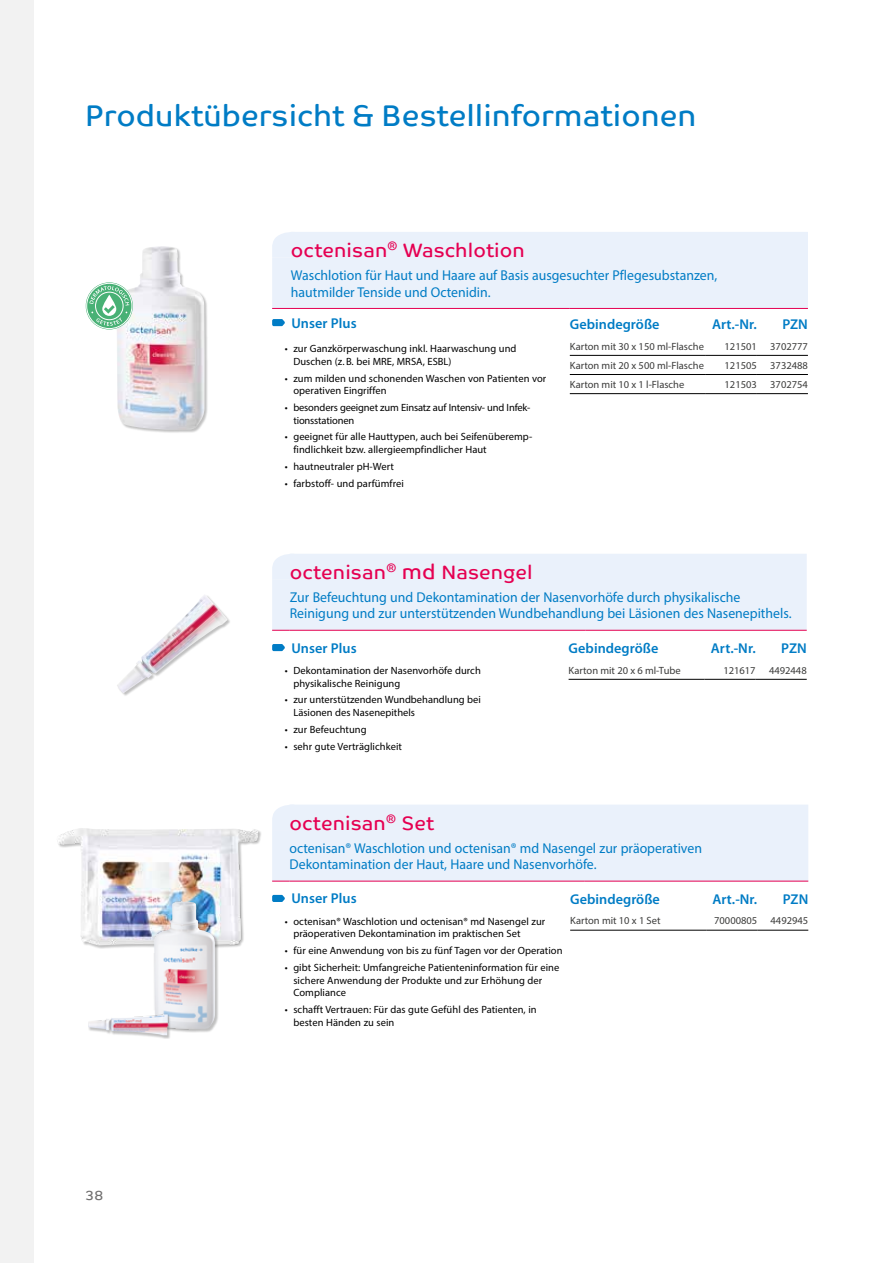
<style>
.page{position:relative;width:893px;height:1263px;background:#fff}
.page>*{position:absolute;margin:0;border:0;box-sizing:border-box;transform-origin:0 0}
.t1{font:30px "Co Text";color:#007cc5}
.t2{font:19.5px "Co Text";letter-spacing:.005em;color:#e50051}
.t3{font:14.25px/16.5px "Myriad Pro";color:#007cc5}
.t4{font:600 14.25px "Myriad Pro";letter-spacing:.005em;color:#007cc5}
.t5{font:13.5px "Co Text";color:#706f6f}
.t6{font:10.5px/12.6px "Myriad Pro";letter-spacing:.005em;color:#000}
.t7{font:10.5px "Myriad Pro";color:#3c3c3b}
.t8{font:10.5px/12.6px "Myriad Pro";letter-spacing:-.015em;color:#000}
.s1{font-size:21px}
</style>
<div class="page">
<div style="left:0;top:0;width:34px;height:1263px;background:#f2f2f2"></div>
<div style="left:272px;top:232px;width:536px;height:77px;background:#eaf1fb"></div>
<svg style="left:272px;top:319px;width:13px;height:7px"></svg>
<hr style="left:570px;top:355px;width:136px;height:1px;background:#000">
<hr style="left:706px;top:355px;width:51px;height:1px;background:#000">
<hr style="left:757px;top:355px;width:51px;height:1px;background:#000">
<hr style="left:570px;top:374px;width:136px;height:1px;background:#000">
<hr style="left:706px;top:374px;width:51px;height:1px;background:#000">
<hr style="left:757px;top:374px;width:51px;height:1px;background:#000">
<hr style="left:570px;top:393px;width:136px;height:1px;background:#000">
<hr style="left:706px;top:393px;width:51px;height:1px;background:#000">
<hr style="left:757px;top:393px;width:51px;height:1px;background:#000">
<div style="left:117px;top:246px;width:92px;height:188px;background:#000;opacity:.25"></div>
<img style="left:116px;top:246px;width:89px;height:184px">
<div style="left:272px;top:553px;width:535px;height:78px;background:#eaf1fb"></div>
<svg style="left:272px;top:644px;width:13px;height:7px"></svg>
<hr style="left:569px;top:679px;width:136px;height:1px;background:#000">
<hr style="left:705px;top:679px;width:51px;height:1px;background:#000">
<hr style="left:756px;top:679px;width:51px;height:1px;background:#000">
<div style="left:272px;top:804px;width:536px;height:78px;background:#eaf1fb"></div>
<hr style="left:570px;top:930px;width:136px;height:1px;background:#000">
<hr style="left:706px;top:930px;width:51px;height:1px;background:#000">
<hr style="left:757px;top:930px;width:51px;height:1px;background:#000">
<img style="left:117px;top:595px;width:111px;height:98px">
<svg style="left:86px;top:282px;width:47px;height:47px"></svg>
<div style="left:87px;top:283px;width:45px;height:46px;border:1px solid #fff;border-radius:50%"></div>
<svg style="left:89px;top:286px;width:40px;height:40px;background:#82c9a1"></svg>
<img style="left:57px;top:828px;width:233px;height:120px">
<div style="left:154px;top:902px;width:65px;height:131px;background:#000;opacity:.25"></div>
<img style="left:86px;top:895px;width:129px;height:138px">
<div style="left:88px;top:1014px;width:83px;height:25px;background:#000;opacity:.25"></div>
<img style="left:86px;top:981px;width:108px;height:54px">
<h1 class="t1" style="left:85px;top:98px;width:613px">Produktübersicht &amp; Bestellinformationen</h1>
<h2 class="t2" style="left:291px;top:239px;width:235px">octenisan<sup>®</sup> Waschlotion</h2>
<h3 class="t3" style="left:291px;top:267px;width:428px">Waschlotion für Haut und Haare auf Basis ausgesuchter Pflegesubstanzen, hautmilder Tenside und Octenidin.</h3>
<h3 class="t4" style="left:291px;top:314px;width:67px">Unser Plus</h3>
<h3 class="t4" style="left:570px;top:315px;width:91px">Gebindegröße</h3>
<h3 class="t4" style="left:712px;top:315px;width:46px">Art.-Nr.</h3>
<h3 class="t4" style="left:782px;top:315px;width:27px">PZN</h3>
<p class="t7" style="left:570px;top:340px;width:136px">Karton mit 30 x 150 ml-Flasche</p>
<p class="t7" style="left:725px;top:340px;width:34px">121501</p>
<p class="t7" style="left:770px;top:340px;width:39px">3702777</p>
<p class="t7" style="left:570px;top:359px;width:136px">Karton mit 20 x 500 ml-Flasche</p>
<p class="t7" style="left:725px;top:359px;width:34px">121505</p>
<p class="t7" style="left:770px;top:359px;width:39px">3732488</p>
<p class="t7" style="left:570px;top:378px;width:116px">Karton mit 10 x 1 l-Flasche</p>
<p class="t7" style="left:725px;top:378px;width:34px">121503</p>
<p class="t7" style="left:770px;top:378px;width:39px">3702754</p>
<p class="t6" style="left:293px;top:342px;width:225px;text-indent:-9px">• zur Ganzkörperwaschung inkl. Haarwaschung und<br>Duschen (z.B. bei MRE, MRSA, ESBL)</p>
<p class="t6" style="left:293px;top:372px;width:254px;text-indent:-9px">• zum milden und schonenden Waschen von Patienten vor operativen Eingriffen</p>
<p class="t8" style="left:293px;top:401px;width:239px;text-indent:-9px">• besonders geeignet zum Einsatz auf Intensiv- und Infek&shy;tionsstationen</p>
<p class="t6" style="left:293px;top:430px;width:240px;text-indent:-9px">• geeignet für alle Hauttypen, auch bei Seifenüberemp&shy;findlichkeit bzw. allergieempfindlicher Haut</p>
<p class="t6" style="left:285px;top:460px;width:111px">• hautneutraler pH-Wert</p>
<p class="t6" style="left:285px;top:477px;width:120px">• farbstoff- und parfümfrei</p>
<h2 class="t2" style="left:290px;top:561px;width:245px">octenisan<sup>®</sup> <span class="s1">md</span> Nasengel</h2>
<h3 class="t3" style="left:290px;top:589px;width:503px">Zur Befeuchtung und Dekontamination der Nasenvorhöfe durch physikalische<br>Reinigung und zur unterstützenden Wundbehandlung bei Läsionen des Nasenepithels.</h3>
<h3 class="t4" style="left:291px;top:639px;width:67px">Unser Plus</h3>
<h3 class="t4" style="left:569px;top:639px;width:91px">Gebindegröße</h3>
<h3 class="t4" style="left:711px;top:639px;width:46px">Art.-Nr.</h3>
<h3 class="t4" style="left:781px;top:639px;width:27px">PZN</h3>
<p class="t6" style="left:285px;top:664px;width:197px">• Dekontamination der Nasenvorhöfe durch</p>
<p class="t7" style="left:569px;top:664px;width:114px">Karton mit 20 x 6 ml-Tube</p>
<p class="t7" style="left:723px;top:664px;width:34px">121617</p>
<p class="t7" style="left:769px;top:664px;width:39px">4492448</p>
<p class="t6" style="left:293px;top:676px;width:108px">physikalische Reinigung</p>
<p class="t6" style="left:293px;top:693px;width:189px;text-indent:-9px">• zur unterstützenden Wundbehandlung bei<br>Läsionen des Nasenepithels</p>
<p class="t6" style="left:285px;top:723px;width:83px">• zur Befeuchtung</p>
<p class="t6" style="left:285px;top:740px;width:119px">• sehr gute Verträglichkeit</p>
<p class="t5" style="left:85px;top:1187px;width:20px">38</p>
<h2 class="t2" style="left:289px;top:812px;width:146px">octenisan<sup>®</sup> Set</h2>
<h3 class="t3" style="left:289px;top:839px;width:414px">octenisan® Waschlotion und octenisan® md Nasengel zur präoperativen<br>Dekontamination der Haut, Haare und Nasenvorhöfe.</h3>
<h3 class="t4" style="left:291px;top:890px;width:67px">Unser Plus</h3>
<h3 class="t4" style="left:570px;top:890px;width:91px">Gebindegröße</h3>
<h3 class="t4" style="left:712px;top:890px;width:46px">Art.-Nr.</h3>
<h3 class="t4" style="left:783px;top:890px;width:27px">PZN</h3>
<p class="t6" style="left:285px;top:915px;width:262px">• octenisan® Waschlotion und octenisan® md Nasengel zur</p>
<p class="t7" style="left:570px;top:914px;width:92px">Karton mit 10 x 1 Set</p>
<p class="t7" style="left:714px;top:914px;width:45px">70000805</p>
<p class="t7" style="left:771px;top:914px;width:39px">4492945</p>
<p class="t6" style="left:293px;top:927px;width:229px">präoperativen Dekontamination im praktischen Set</p>
<p class="t6" style="left:285px;top:944px;width:279px">• für eine Anwendung von bis zu fünf Tagen vor der Operation</p>
<p class="t6" style="left:293px;top:961px;width:267px;text-indent:-9px">• gibt Sicherheit: Umfangreiche Patienteninformation für eine sichere Anwendung der Produkte und zur Erhöhung der<br>Compliance</p>
<p class="t6" style="left:293px;top:1003px;width:245px;text-indent:-9px">• schafft Vertrauen: Für das gute Gefühl des Patienten, in besten Händen zu sein</p>
</div>
